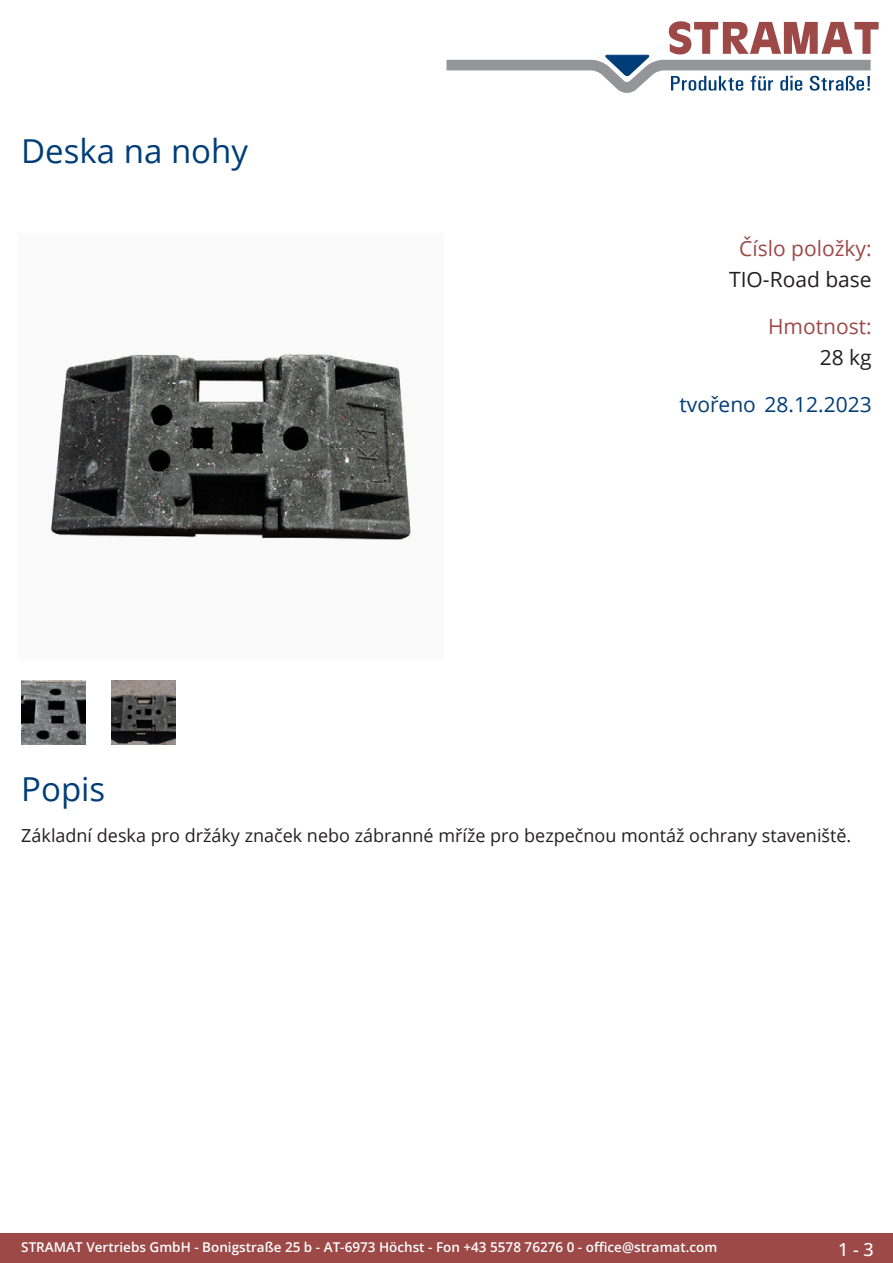
<style>
.page{position:relative;width:893px;height:1263px;background:#fff}
.page>*{position:absolute;margin:0;border:0;box-sizing:border-box;transform-origin:0 0}
.Produkttitel{font:33px "Open Sans";color:#003d78}
.TechDaten_Überschrif{font:21px "Open Sans";color:#9c4948}
.Erstellungsdatum{font:21px "Open Sans";color:#003d78}
.TechDaten_Inhalt{font:21px "Open Sans";color:#231f20}
.Beschreibung_Text{font:18px "Open Sans";color:#231f20}
.t1{font:500 18px "Open Sans";color:#fff}
.t2{font:600 13.5px "Open Sans";color:#fff}
</style>
<div class="page">
<div style="left:0;top:1233px;width:893px;height:30px;background:#9c4948"></div>
<svg style="left:446px;top:21px;width:433px;height:72px"></svg>
<img style="left:51px;top:353px;width:360px;height:187px">
<img style="left:21px;top:680px;width:64px;height:64px">
<img style="left:112px;top:680px;width:63px;height:64px">
<p class="Produkttitel" style="left:21px;top:128px;width:228px">Deska na nohy</p>
<p class="TechDaten_Überschrif" style="left:739px;top:234px;width:134px">Číslo položky:</p>
<p class="TechDaten_Inhalt" style="left:729px;top:265px;width:144px">TIO-Road base</p>
<p class="TechDaten_Überschrif" style="left:768px;top:312px;width:105px">Hmotnost:</p>
<p class="TechDaten_Inhalt" style="left:820px;top:343px;width:54px">28 kg</p>
<p class="Erstellungsdatum" style="left:679px;top:390px;width:194px">tvořeno 28.12.2023</p>
<p class="Produkttitel" style="left:21px;top:766px;width:86px">Popis</p>
<p class="Beschreibung_Text" style="left:21px;top:823px;width:832px">Základní deska pro držáky značek nebo zábranné mříže pro bezpečnou montáž ochrany staveniště.</p>
<p class="t2" style="left:21px;top:1238px;width:698px">STRAMAT Vertriebs GmbH - Bonigstraße 25 b - AT-6973 Höchst - Fon +43 5578 76276 0 - office@stramat.com</p>
<h3 class="t1" style="left:838px;top:1237px;width:37px">1 - 3</h3>
</div>
